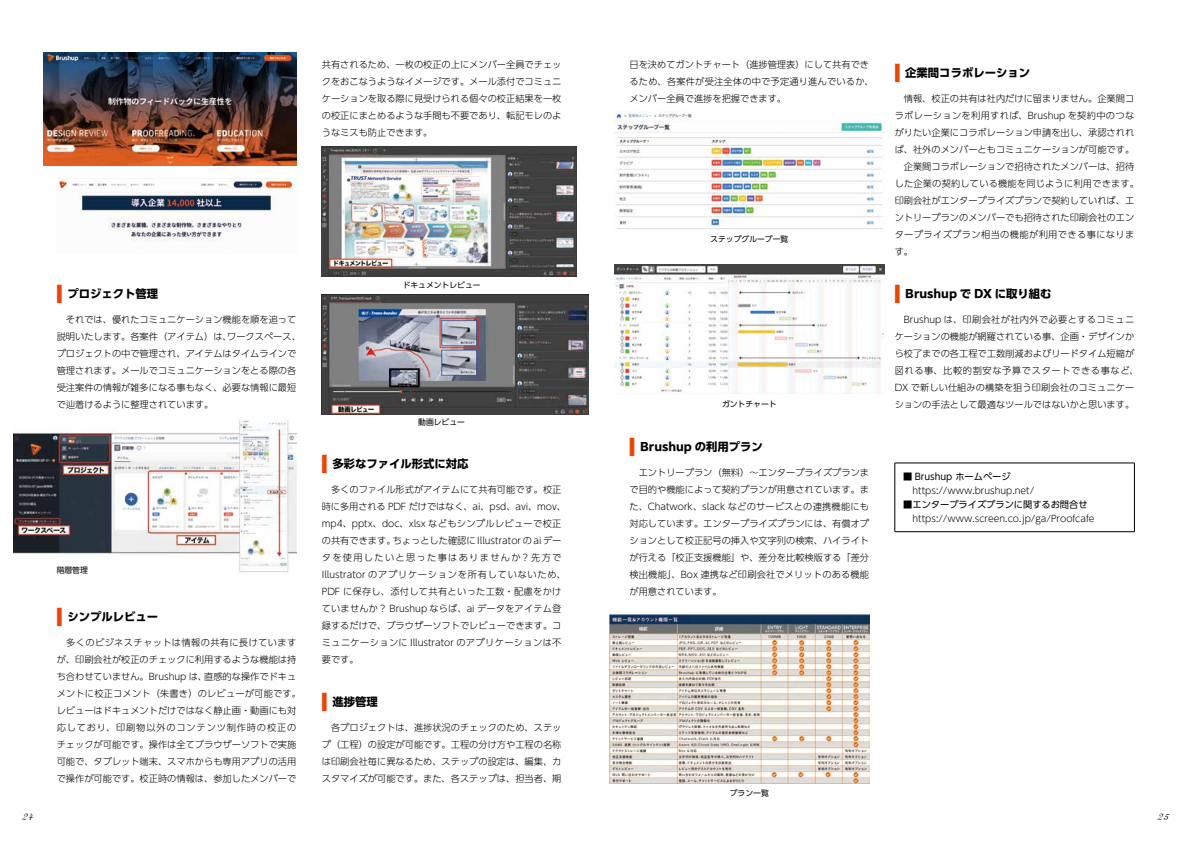
<style>
.page{position:relative;width:1191px;height:842px;background:#fff}
.page>*{position:absolute;margin:0;border:0;box-sizing:border-box;transform-origin:0 0}
.t1{font:14.2px "ARDECODE";color:#000}
.t2{font:700 11.3px "PUD Shin Go Pr 6 N";color:#000}
.t3{font:300 9.2px/17px "UD Shin Go Pr 6 N";color:#000}
.t4{font:9.2px "UD Shin Go Pr 6 N";color:#000}
.t5{font:7.8px "PUD Shin Go Pr 6 N";color:#000}
.s1{font-family:"UD Shin Go Pr 6 N";font-size:21.3px;color:#e9450a}
</style>
<div class="page">
<img style="left:57px;top:179px;width:239px;height:63px">
<img style="left:13px;top:420px;width:283px;height:153px">
<img style="left:322px;top:146px;width:255px;height:130px">
<img style="left:322px;top:294px;width:266px;height:120px">
<img style="left:44px;top:52px;width:252px;height:114px">
<hr style="left:894px;top:463px;width:240px;height:1px;background:#000">
<hr style="left:894px;top:463px;width:1px;height:68px;background:#000">
<hr style="left:1134px;top:463px;width:1px;height:68px;background:#000">
<hr style="left:894px;top:531px;width:240px;height:1px;background:#000">
<img style="left:614px;top:111px;width:270px;height:118px">
<img style="left:614px;top:264px;width:270px;height:129px">
<img style="left:609px;top:615px;width:260px;height:168px">
<p class="t3" style="left:322px;top:55px;width:241px;text-align:justify">共有されるため、一枚の校正の上にメンバー全員でチェックをおこなうようなイメージです。メール添付でコミュニケーションを取る際に見受けられる個々の校正結果を一枚の校正にまとめるような手間も不要であり、転記モレのようなミスも防止できます。</p>
<p class="t2" style="left:57px;top:288px;width:103px"><span class="s1">■</span> プロジェクト管理</p>
<p class="t3" style="left:57px;top:310px;width:246px">　それでは、優れたコミュニケーション機能を順を追って説明いたします。各案件（アイテム）は、ワークスペース、プロジェクトの中で管理され、アイテムはタイムラインで管理されます。メールでコミュニケーションをとる際の各受注案件の情報が雑多になる事もなく、必要な情報に最短で辿着けるように整理されています。</p>
<p class="t5" style="left:57px;top:566px;width:33px">階層管理</p>
<p class="t2" style="left:57px;top:611px;width:103px"><span class="s1">■</span> シンプルレビュー</p>
<p class="t3" style="left:57px;top:634px;width:246px">　多くのビジネスチャットは情報の共有に長けていますが、印刷会社が校正のチェックに利用するような機能は持ち合わせていません。Brushup は、直感的な操作でドキュメントに校正コメント（朱書き）のレビューが可能です。レビューはドキュメントだけではなく静止画・動画にも対応しており、印刷物以外のコンテンツ制作時の校正のチェックが可能です。操作は全てブラウザーソフトで実施可能で、タブレット端末、スマホからも専用アプリの活用で操作が可能です。校正時の情報は、参加したメンバーで</p>
<p class="t5" style="left:403px;top:280px;width:79px">ドキュメントレビュー</p>
<p class="t5" style="left:418px;top:418px;width:48px">動画レビュー</p>
<p class="t2" style="left:322px;top:458px;width:148px"><span class="s1">■</span> 多彩なファイル形式に対応</p>
<p class="t3" style="left:322px;top:481px;width:246px">　多くのファイル形式がアイテムにて共有可能です。校正時に多用される PDF だけではなく、ai、psd、avi、mov、mp4、pptx、doc、xlsx などもシンプルレビューで校正の共有できます。ちょっとした確認に Illustrator の ai データを使用したいと思った事はありませんか？先方で<br>Illustrator のアプリケーションを所有していないため、<br>PDF に保存し、添付して共有といった工数・配慮をかけていませんか？ Brushup ならば、ai データをアイテム登録するだけで、ブラウザーソフトでレビューできます。コミュニケーションに Illustrator のアプリケーションは不要です。</p>
<p class="t2" style="left:322px;top:696px;width:57px"><span class="s1">■</span> 進捗管理</p>
<p class="t3" style="left:322px;top:719px;width:241px;text-align:justify">　各プロジェクトは、進捗状況のチェックのため、ステップ（工程）の設定が可能です。工程の分け方や工程の名称は印刷会社毎に異なるため、ステップの設定は、編集、カスタマイズが可能です。また、各ステップは、担当者、期</p>
<p class="t3" style="left:629px;top:55px;width:246px">日を決めてガントチャート（進捗管理表）にして共有できるため、各案件が受注全体の中で予定通り進んでいるか、メンバー全員で進捗を把握できます。</p>
<p class="t5" style="left:710px;top:235px;width:79px">ステップグループ一覧</p>
<p class="t5" style="left:722px;top:399px;width:56px">ガントチャート</p>
<p class="t2" style="left:629px;top:441px;width:135px"><span class="s1">■</span> Brushup の利用プラン</p>
<p class="t3" style="left:629px;top:464px;width:241px;text-align:justify">　エントリープラン（無料）〜エンタープライズプランまで目的や機能によって契約プランが用意されています。また、Chatwork、slack などのサービスとの連携機能にも対応しています。エンタープライズプランには、有償オプションとして校正記号の挿入や文字列の検索、ハイライトが行える「校正支援機能」や、差分を比較検版する「差分検出機能」、Box 連携など印刷会社でメリットのある機能が用意されています。</p>
<p class="t2" style="left:894px;top:66px;width:137px"><span class="s1">■</span> 企業間コラボレーション</p>
<p class="t3" style="left:894px;top:89px;width:246px">　情報、校正の共有は社内だけに留まりません。企業間コラボレーションを利用すれば、Brushup を契約中のつながりたい企業にコラボレーション申請を出し、承認されれば、社外のメンバーともコミュニケーションが可能です。　企業間コラボレーションで招待されたメンバーは、招待した企業の契約している機能を同じように利用できます。印刷会社がエンタープライズプランで契約していれば、エントリープランのメンバーでも招待された印刷会社のエンタープライズプラン相当の機能が利用できる事になります。</p>
<p class="t2" style="left:894px;top:288px;width:158px"><span class="s1">■</span> Brushup で DX に取り組む</p>
<p class="t3" style="left:894px;top:310px;width:246px">　Brushup は、印刷会社が社内外で必要とするコミュニケーションの機能が網羅されている事、企画・デザインから校了までの各工程で工数削減およびリードタイム短縮が図れる事、比較的割安な予算でスタートできる事など、<br>DX で新しい仕組みの構築を狙う印刷会社のコミュニケーションの手法として最適なツールではないかと思います。</p>
<p class="t4" style="left:903px;top:469px;width:109px">■ Brushup ホームページ</p>
<p class="t3" style="left:903px;top:481px;width:132px">　https://www.brushup.net/</p>
<p class="t4" style="left:903px;top:497px;width:186px">■エンタープライズプランに関するお問合せ</p>
<p class="t3" style="left:903px;top:510px;width:193px">　https://www.screen.co.jp/ga/Proofcafe</p>
<p class="t5" style="left:730px;top:789px;width:40px">プラン一覧</p>
<h1 class="t1" style="left:23px;top:807px;width:12px">24</h1>
<h1 class="t1" style="left:1158px;top:807px;width:12px">25</h1>
</div>
